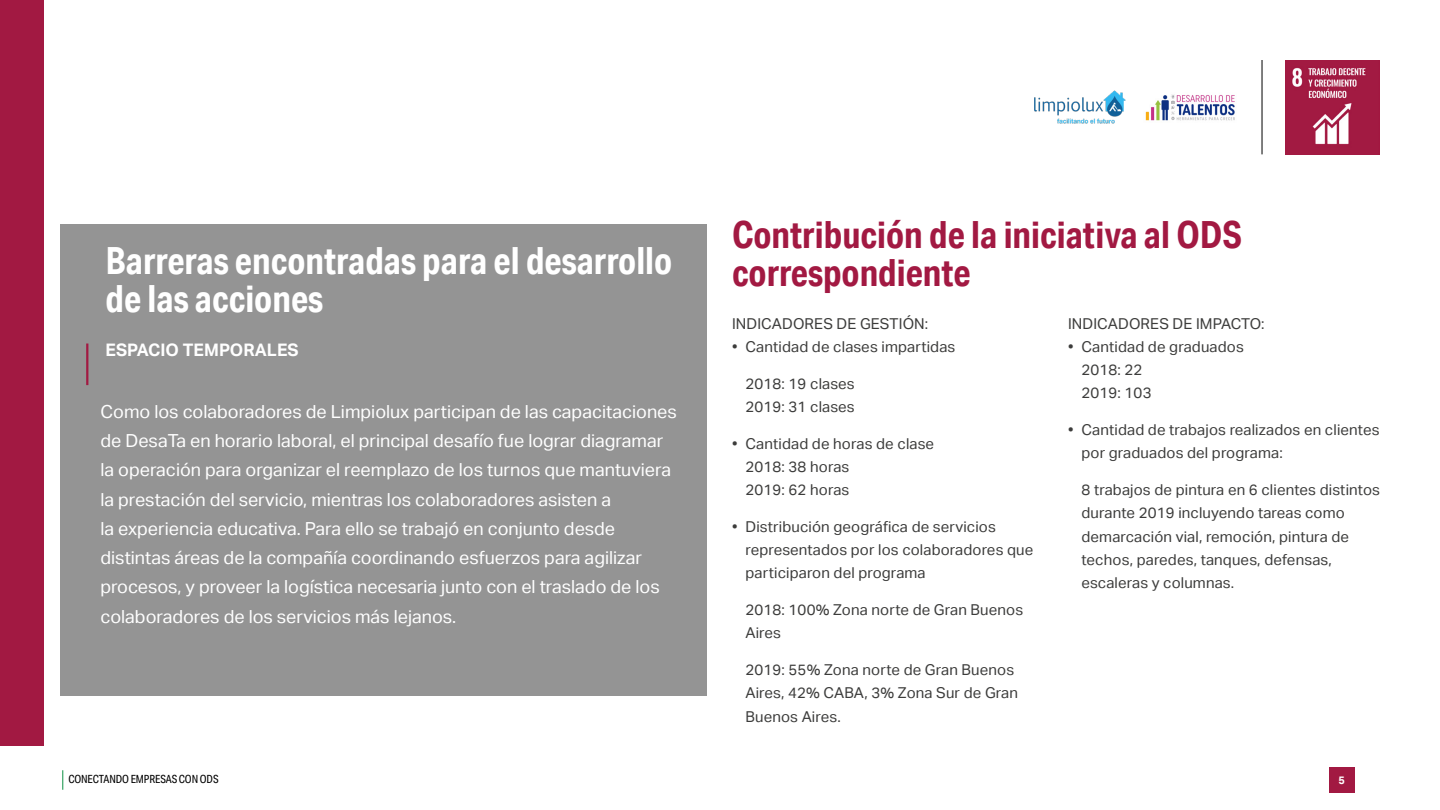
<style>
.page{position:relative;width:1440px;height:810px;background:#fff}
.page>*{position:absolute;margin:0;border:0;box-sizing:border-box;transform-origin:0 0}
.t1{font:700 37.5px/38.2px "Aktiv Grotesk Cd";color:#fff}
.t2{font:700 37.5px/38.2px "Aktiv Grotesk Cd";color:#a21942}
.t3{font:18px/29.2px "Aktiv Grotesk";color:#fff}
.t4{font:700 17.25px "Aktiv Grotesk";color:#fff}
.t5{font:15px/23.2px "Aktiv Grotesk";letter-spacing:.01em;color:#3c3c3b}
.t6{font:11.25px "Aktiv Grotesk Cd";letter-spacing:-.01em;color:#000}
.t7{font:700 10.88px "Aktiv Grotesk";color:#fff}
</style>
<div class="page">
<svg style="left:62px;top:770px;width:1px;height:20px"></svg>
<div style="left:1329px;top:767px;width:25px;height:26px;background:#a21942"></div>
<img style="left:1285px;top:60px;width:95px;height:95px">
<hr style="left:1262px;top:60px;width:1px;height:94px;background:#000">
<img style="left:1034px;top:90px;width:91px;height:34px">
<img style="left:1145px;top:94px;width:90px;height:27px">
<div style="left:0;top:0;width:44px;height:746px;background:#a21942"></div>
<div style="left:60px;top:225px;width:646px;height:471px;background:#949494"></div>
<hr style="left:86px;top:344px;width:2px;height:41px;background:#a21942">
<p class="t1" style="left:106px;top:241px;width:568px">Barreras encontradas para el desarrollo de las acciones</p>
<p class="t4" style="left:106px;top:340px;width:195px">ESPACIO TEMPORALES</p>
<p class="t3" style="left:100px;top:397px;width:578px">Como los colaboradores de Limpiolux participan de las capacitaciones de DesaTa en horario laboral, el principal desafío fue lograr diagramar la operación para organizar el reemplazo de los turnos que mantuviera la prestación del servicio, mientras los colaboradores asisten a<br>la experiencia educativa. Para ello se trabajó en conjunto desde distintas áreas de la compañía coordinando esfuerzos para agilizar procesos, y proveer la logística necesaria junto con el traslado de los colaboradores de los servicios más lejanos.</p>
<p class="t2" style="left:732px;top:215px;width:512px">Contribución de la iniciativa al ODS correspondiente</p>
<p class="t5" style="left:732px;top:312px;width:198px">INDICADORES DE GESTIÓN:</p>
<p class="t5" style="left:732px;top:335px;width:225px">• Cantidad de clases impartidas</p>
<p class="t5" style="left:746px;top:372px;width:111px">2018: 19 clases</p>
<p class="t5" style="left:746px;top:395px;width:111px">2019: 31 clases</p>
<p class="t5" style="left:732px;top:432px;width:204px">• Cantidad de horas de clase</p>
<p class="t5" style="left:746px;top:455px;width:105px">2018: 38 horas</p>
<p class="t5" style="left:746px;top:478px;width:105px">2019: 62 horas</p>
<p class="t5" style="left:746px;top:515px;width:289px;text-indent:-14px">• Distribución geográfica de servicios representados por los colaboradores que participaron del programa</p>
<p class="t5" style="left:746px;top:598px;width:279px">2018: 100% Zona norte de Gran Buenos<br>Aires</p>
<p class="t5" style="left:746px;top:658px;width:274px">2019: 55% Zona norte de Gran Buenos<br>Aires, 42% CABA, 3% Zona Sur de Gran<br>Buenos Aires.</p>
<p class="t5" style="left:1068px;top:312px;width:198px">INDICADORES DE IMPACTO:</p>
<p class="t5" style="left:1068px;top:335px;width:177px">• Cantidad de graduados</p>
<p class="t5" style="left:1082px;top:358px;width:63px">2018: 22</p>
<p class="t5" style="left:1082px;top:382px;width:72px">2019: 103</p>
<p class="t5" style="left:1082px;top:418px;width:300px;text-indent:-14px">• Cantidad de trabajos realizados en clientes por graduados del programa:</p>
<p class="t5" style="left:1082px;top:478px;width:300px">8 trabajos de pintura en 6 clientes distintos durante 2019 incluyendo tareas como demarcación vial, remoción, pintura de techos, paredes, tanques, defensas, escaleras y columnas.</p>
<p class="t6" style="left:68px;top:773px;width:152px">CONECTANDO EMPRESAS CON ODS</p>
<p class="t7" style="left:1338px;top:774px;width:8px">5</p>
</div>
